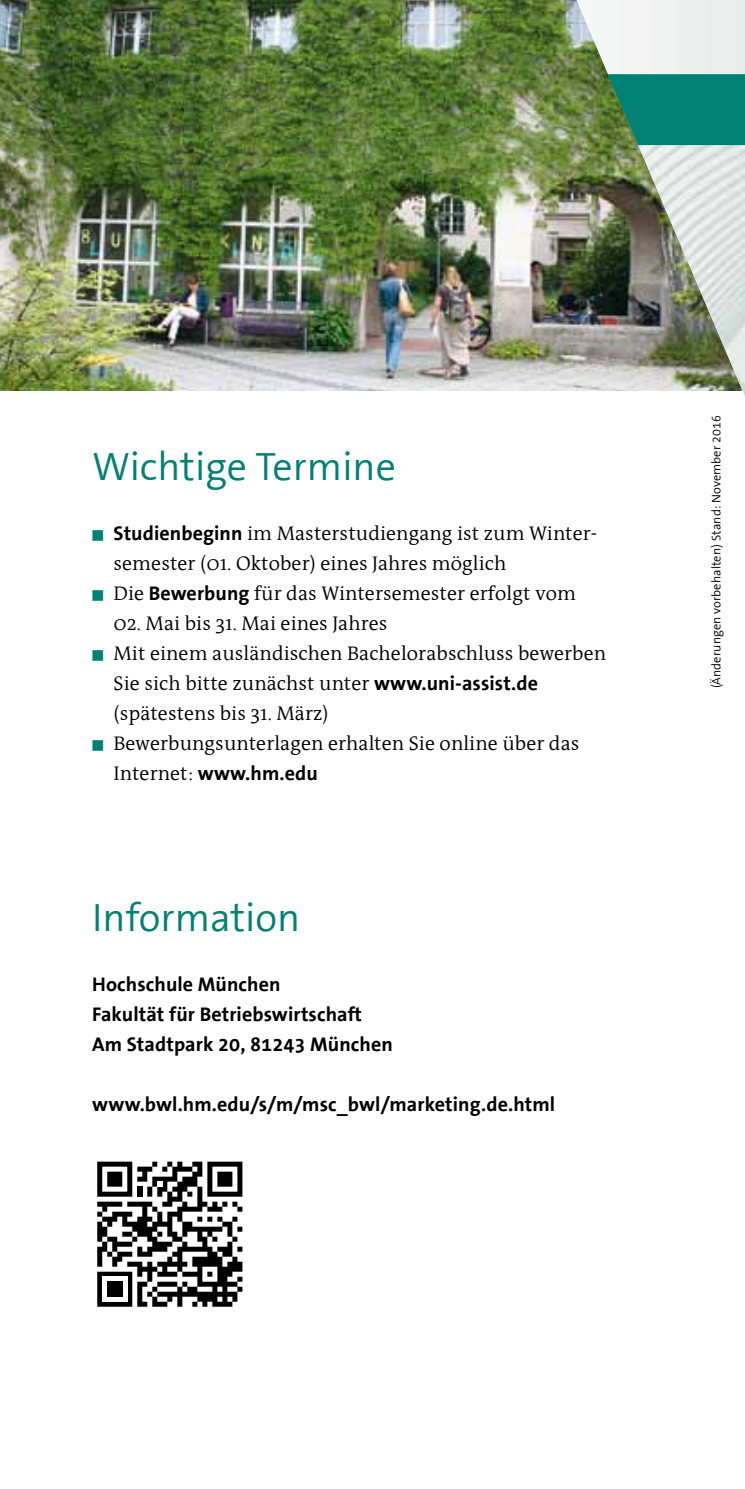
<style>
.page{position:relative;width:745px;height:1489px;background:#fff}
.page>*{position:absolute;margin:0;border:0;box-sizing:border-box;transform-origin:0 0}
.t1{font:40px "FHM The Sans";color:#008174}
.t2{font:20px/30px "FHM Antiqua";letter-spacing:.005em;color:#000}
.t3{font:700 20px/30px "FHM Antiqua";letter-spacing:.005em;color:#000}
.t4{font:12.5px "FHM The Sans";letter-spacing:.005em;color:#000}
.s1{color:#008174}
.s2{font-weight:700}
</style>
<div class="page">
<img style="left:0;top:0;width:576px;height:390px">
<img style="left:576px;top:0;width:168px;height:393px">
<svg style="left:607px;top:74px;width:137px;height:71px;background:#0b806c"></svg>
<svg style="left:97px;top:1161px;width:145px;height:145px"></svg>
<h1 class="t1" style="left:92px;top:446px;width:305px">Wichtige Termine</h1>
<p class="t2" style="left:113px;top:519px;width:485px;text-indent:-21px"><span class="s1">■</span> <span class="s2">Studienbeginn</span> im Masterstudiengang ist zum Winter&shy;semester (01. Oktober) eines Jahres möglich</p>
<p class="t2" style="left:92px;top:579px;width:485px"><span class="s1">■</span> Die <span class="s2">Bewerbung</span> für das Wintersemester erfolgt vom</p>
<p class="t2" style="left:113px;top:609px;width:275px">02. Mai bis 31. Mai eines Jahres</p>
<p class="t2" style="left:113px;top:639px;width:493px;text-indent:-21px"><span class="s1">■</span> Mit einem ausländischen Bachelorabschluss bewerben<br>Sie sich bitte zunächst unter <span class="s2">www.uni-assist.de </span>(spätestens bis 31. März)</p>
<p class="t2" style="left:113px;top:729px;width:467px;text-indent:-21px"><span class="s1">■</span> Bewerbungsunterlagen erhalten Sie online über das<br>Internet: <span class="s2">www.hm.edu</span></p>
<h1 class="t1" style="left:92px;top:896px;width:209px">Information</h1>
<p class="t3" style="left:92px;top:969px;width:302px">Hochschule München<br>Fakultät für Betriebswirtschaft<br>Am Stadtpark 20, 81243 München</p>
<p class="t3" style="left:92px;top:1089px;width:464px">www.bwl.hm.edu/s/m/msc_bwl/marketing.de.html</p>
<p class="t4" style="left:709px;top:688px;width:274px;rotate:-90deg">(Änderungen vorbehalten) Stand: November 2016</p>
</div>
